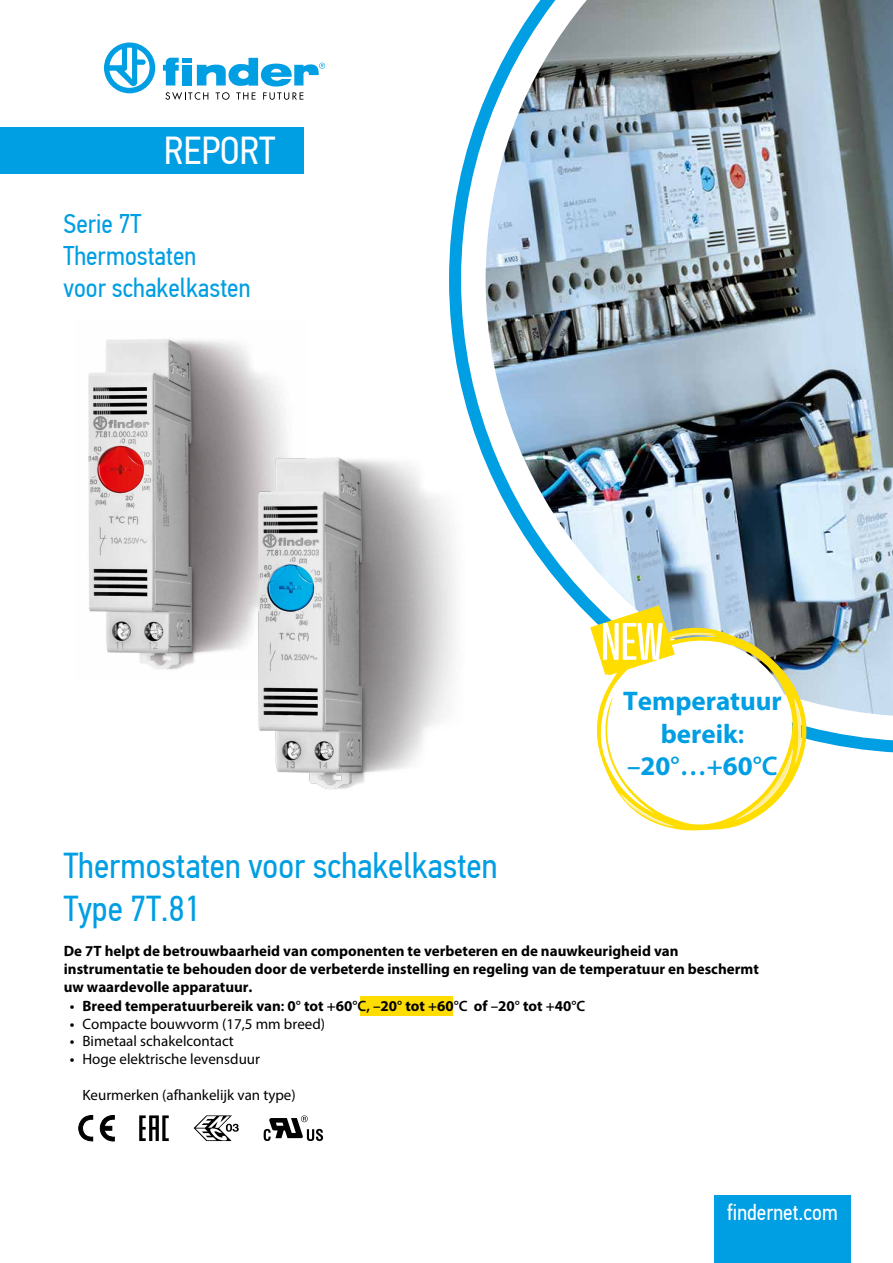
<style>
.page{position:relative;width:893px;height:1263px;background:#fff}
.page>*{position:absolute;margin:0;border:0;box-sizing:border-box;transform-origin:0 0}
.t1{font:39px "PF Din Text Cond Pro";color:#fff}
.t2{font:36px/43.2px "PF Din Text Cond Pro";color:#009ee3}
.t3{font:27px/32.4px "PF Din Text Cond Pro";color:#009ee3}
.t4{font:700 27px/32.4px "Myriad Pro";color:#009ee3;text-align:center}
.t5{font:22.5px "PF Din Text Cond Pro";color:#fff}
.t6{font:700 15px "Myriad Pro";color:#000}
.t7{font:15px "Myriad Pro";color:#000}
.t8{font:600 15px "Myriad Pro";color:#000}
.s1{font-weight:600}
</style>
<div class="page">
<img style="left:88px;top:339px;width:198px;height:331px">
<img style="left:251px;top:449px;width:198px;height:341px">
<svg style="left:79px;top:1115px;width:14px;height:26px"></svg>
<svg style="left:99px;top:1115px;width:15px;height:26px"></svg>
<svg style="left:139px;top:1115px;width:30px;height:26px"></svg>
<svg style="left:194px;top:1115px;width:45px;height:26px"></svg>
<svg style="left:264px;top:1115px;width:59px;height:26px"></svg>
<svg style="left:104px;top:43px;width:51px;height:50px"></svg>
<svg style="left:163px;top:58px;width:162px;height:42px"></svg>
<div style="left:714px;top:1195px;width:136px;height:68px;background:#009ee3"></div>
<div style="left:0;top:128px;width:304px;height:46px;background:#009ee3"></div>
<svg style="left:449px;top:96px;width:444px;height:657px"></svg>
<img style="left:486px;top:0;width:407px;height:716px">
<div style="left:360px;top:996px;width:93px;height:20px;background:#fd0"></div>
<svg style="left:590px;top:605px;width:216px;height:225px"></svg>
<h1 class="t1" style="left:164px;top:128px;width:113px">REPORT</h1>
<h3 class="t3" style="left:63px;top:207px;width:188px">Serie T7<br>Thermostaten<br>voor schakelkasten</h3>
<h3 class="t4" style="left:623px;top:684px;width:160px">Temperatuur bereik<span class="s1">: –</span>20<span class="s1">°…+</span>60<span class="s1">°C</span></h3>
<h2 class="t2" style="left:64px;top:844px;width:435px">Thermostaten voor schakelkasten<br>Type T7 .81</h2>
<p class="t6" style="left:64px;top:941px;width:616px">De T7 helpt de betrouwbaarheid van componenten te verbeteren en de nauwkeurigheid van</p>
<p class="t6" style="left:64px;top:959px;width:697px">instrumentatie te behouden door de verbeterde instelling en regeling van de temperatuur en beschermt</p>
<p class="t6" style="left:64px;top:977px;width:190px">uw waardevolle apparatuur.</p>
<p class="t6" style="left:82px;top:996px;width:504px">Breed temperatuurbereik van<span class="s1">:</span> 0<span class="s1">°</span> tot <span class="s1">+</span>60<span class="s1">° –,C</span> 20<span class="s1">°</span> tot <span class="s1">+</span>60<span class="s1">°C</span> of <span class="s1">–</span>20<span class="s1">°</span> tot <span class="s1">+</span>40<span class="s1">°C</span></p>
<p class="t8" style="left:70px;top:996px;width:6px">•</p>
<p class="t8" style="left:70px;top:1014px;width:6px">•</p>
<p class="t7" style="left:82px;top:1014px;width:244px">Compacte bouwvorm (17,5 mm breed(</p>
<p class="t8" style="left:70px;top:1031px;width:6px">•</p>
<p class="t7" style="left:82px;top:1032px;width:153px">Bimetaal schakelcontact</p>
<p class="t8" style="left:70px;top:1049px;width:6px">•</p>
<p class="t7" style="left:82px;top:1050px;width:179px">Hoge elektrische levensduur</p>
<p class="t7" style="left:82px;top:1086px;width:215px">Keurmerken (afhankelijk van type(</p>
<h3 class="t5" style="left:727px;top:1199px;width:112px">findernet.com</h3>
</div>
